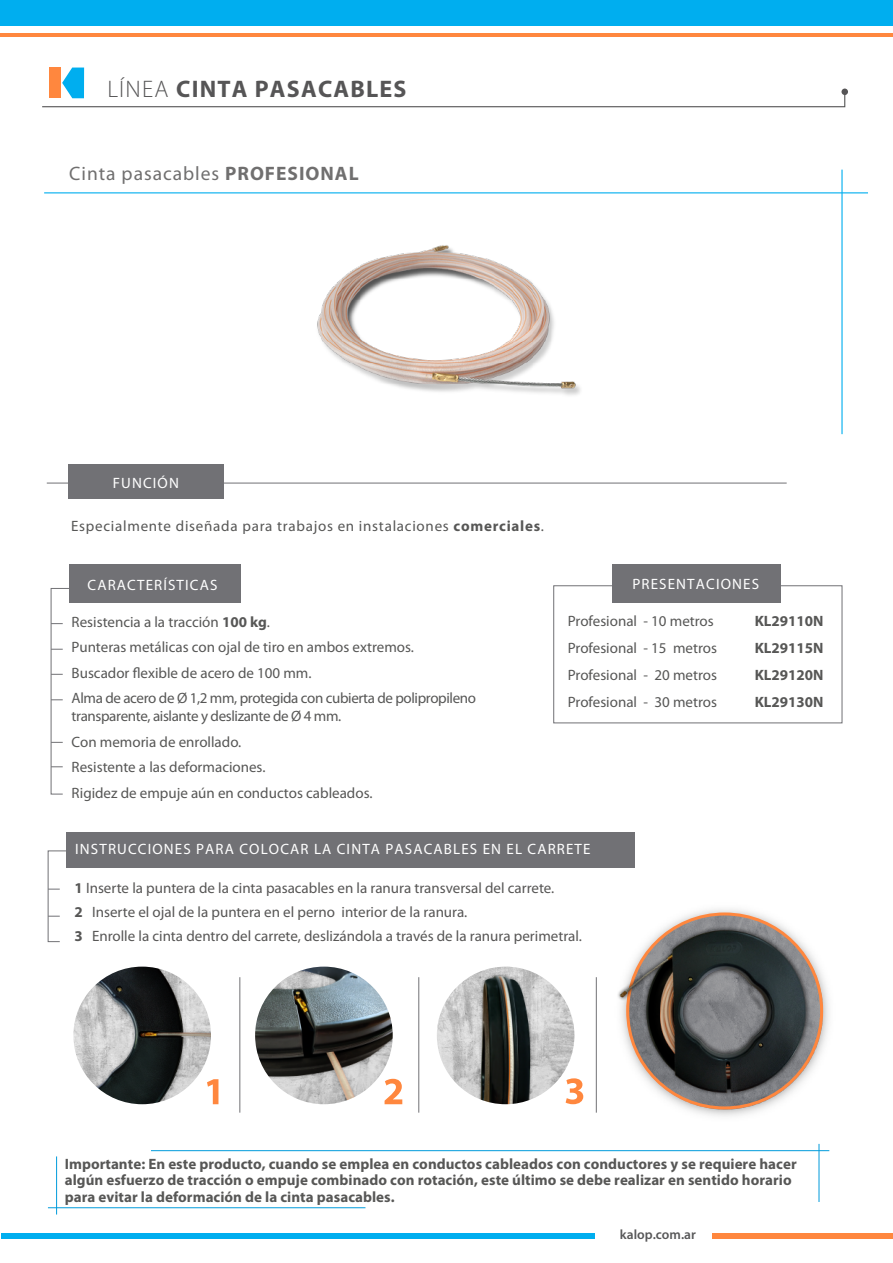
<style>
.page{position:relative;width:893px;height:1263px;background:#fff}
.page>*{position:absolute;margin:0;border:0;box-sizing:border-box;transform-origin:0 0}
.t1{font:700 24px "Myriad Pro";letter-spacing:.05em;color:#565556}
.t2{font:19.5px "Myriad Pro";letter-spacing:.05em;color:#706f6f}
.t3{font:15px/25.5px "Myriad Pro";color:#575756}
.t4{font:700 15px/27px "Myriad Pro";letter-spacing:.005em;color:#575756;text-align:justify}
.t5{font:15px/24px "Myriad Pro";color:#575655}
.t6{font:15px "Myriad Pro";letter-spacing:.075em;color:#fff}
.t7{font:15px "Myriad Pro";letter-spacing:.05em;color:#575756}
.t8{font:600 13.5px "Myriad Pro";color:#575758}
.s1{font-weight:300}
.s2{font-weight:700}
.s3{font-weight:700;color:#575756}
</style>
<div class="page">
<div style="left:553px;top:585px;width:289px;height:138px;border:1px solid #717175"></div>
<div style="left:612px;top:564px;width:169px;height:38px;background:#717175"></div>
<svg style="left:50px;top:588px;width:25px;height:207px"></svg>
<div style="left:69px;top:564px;width:172px;height:38px;background:#717175"></div>
<img style="left:73px;top:966px;width:138px;height:138px;border-radius:69px">
<img style="left:255px;top:966px;width:138px;height:138px;border-radius:69px">
<img style="left:437px;top:966px;width:137px;height:138px;border-radius:69px">
<svg style="left:207px;top:1079px;width:11px;height:25px"></svg>
<svg style="left:385px;top:1079px;width:17px;height:25px"></svg>
<svg style="left:566px;top:1078px;width:11px;height:26px"></svg>
<hr style="left:239px;top:977px;width:1px;height:136px;background:#717175">
<hr style="left:418px;top:977px;width:1px;height:136px;background:#717175">
<svg style="left:47px;top:850px;width:25px;height:92px"></svg>
<div style="left:66px;top:832px;width:568px;height:35px;background:#717175"></div>
<img style="left:317px;top:245px;width:264px;height:150px">
<img style="left:577px;top:864px;width:253px;height:297px">
<img style="left:609px;top:896px;width:221px;height:223px">
<img style="left:586px;top:909px;width:244px;height:207px">
<hr style="left:44px;top:192px;width:824px;height:1px;background:#00aeef">
<hr style="left:841px;top:170px;width:2px;height:264px;background:#00aeef">
<hr style="left:47px;top:483px;width:740px;height:1px;background:#717175">
<div style="left:69px;top:464px;width:155px;height:35px;background:#717175"></div>
<hr style="left:56px;top:1156px;width:1px;height:58px;background:#009bdb">
<hr style="left:48px;top:1207px;width:317px;height:1px;background:#009bdb">
<hr style="left:819px;top:1144px;width:1px;height:58px;background:#009bdb">
<hr style="left:151px;top:1150px;width:678px;height:1px;background:#009bdb">
<div style="left:49px;top:67px;width:12px;height:31px;background:#ff873e"></div>
<div style="left:0;top:0;width:893px;height:26px;background:#00aeef"></div>
<hr style="left:0;top:33px;width:893px;height:4px;background:#ff873e">
<svg style="left:42px;top:68px;width:804px;height:40px"></svg>
<div style="left:841px;top:89px;width:7px;height:6px;background:#565556;border-radius:50%"></div>
<div style="left:1px;top:1233px;width:593px;height:6px;background:#00aeef"></div>
<div style="left:713px;top:1233px;width:180px;height:6px;background:#ff873e"></div>
<h1 class="t1" style="left:107px;top:75px;width:301px"><span class="s1">LÍNEA</span> CINTA PASACABLES</h1>
<h2 class="t2" style="left:69px;top:162px;width:291px">Cinta pasacables <span class="s2">PROFESIONAL</span></h2>
<p class="t6" style="left:113px;top:475px;width:68px">FUNCIÓN</p>
<p class="t7" style="left:71px;top:517px;width:474px">Especialmente diseñada para trabajos en instalaciones <span class="s2">comerciales</span>.</p>
<p class="t6" style="left:88px;top:576px;width:131px">CARACTERÍSTICAS</p>
<p class="t3" style="left:72px;top:609px;width:406px">Resistencia a la tracción <span class="s2">100 kg</span>.<br>Punteras metálicas con ojal de tiro en ambos extremos.<br>Buscador flexible de acero de 100 mm.<br>Alma de acero de Ø 1,2 mm, protegida con cubierta de polipropileno</p>
<p class="t3" style="left:72px;top:703px;width:302px">transparente, aislante y deslizante de Ø 4 mm.<br>Con memoria de enrollado.<br>Resistente a las deformaciones.<br>Rigidez de empuje aún en conductos cableados.</p>
<p class="t6" style="left:632px;top:575px;width:128px">PRESENTACIONES</p>
<p class="t4" style="left:755px;top:607px;width:70px">KL29110N KL29115N KL29120N KL29130N</p>
<p class="t3" style="left:568px;top:607px;width:151px;line-height:27px">Profesional - 10 metros<br>Profesional - 15 metros<br>Profesional - 20 metros<br>Profesional - 30 metros</p>
<p class="t6" style="left:75px;top:841px;width:517px">INSTRUCCIONES PARA COLOCAR LA CINTA PASACABLES EN EL CARRETE</p>
<p class="t5" style="left:75px;top:876px;width:509px"><span class="s3">1</span> Inserte la puntera de la cinta pasacables en la ranura transversal del carrete.<br><span class="s3">2</span> Inserte el ojal de la puntera en el perno interior de la ranura.<br><span class="s3">3</span> Enrolle la cinta dentro del carrete, deslizándola a través de la ranura perimetral.</p>
<p class="t4" style="left:65px;top:1155px;width:733px;line-height:16.5px;text-align:left">Importante: En este producto, cuando se emplea en conductos cableados con conductores y se requiere hacer algún esfuerzo de tracción o empuje combinado con rotación, este último se debe realizar en sentido horario para evitar la deformación de la cinta pasacables.</p>
<p class="t8" style="left:620px;top:1227px;width:77px">kalop.com.ar</p>
</div>
